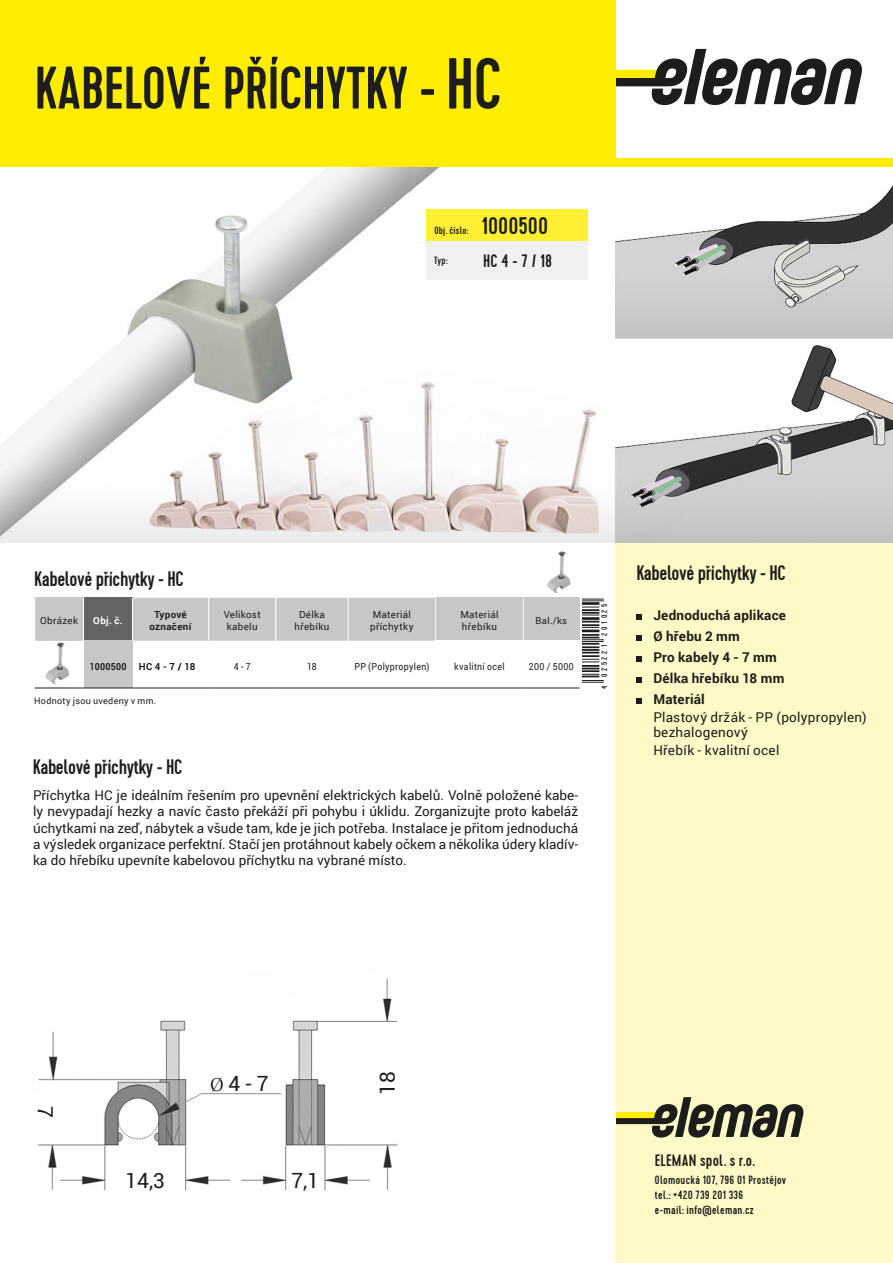
<style>
.page{position:relative;width:893px;height:1263px;background:#fff}
.page>*{position:absolute;margin:0;border:0;box-sizing:border-box;transform-origin:0 0}
.t1{font:500 60px "Cervo";letter-spacing:-.01em;color:#1d1d1b}
.UK_Bildlegende_8pt{font:500 24px "Cervo";color:#1d1d1b}
.t2{font:500 21px "Cervo";letter-spacing:-.02em;color:#1d1d1b}
.t3{font:21px "Roboto";color:#1d1d1b}
.UK_Bildlegende_8pt-2{font:500 18px "Cervo";color:#1d1d1b}
.popis_vzduch{font:500 16.5px "Cervo";letter-spacing:.015em;color:#1d1d1b}
.UK_Bildlegende_8pt-3{font:13.5px/16.2px "Roboto";letter-spacing:.005em;color:#1d1d1b;text-align:justify}
.UK_Bildlegende_8pt-4{font:700 13.5px "Roboto";letter-spacing:.02em;color:#1d1d1b}
.popis_vzduch-2{font:500 12px "Cervo";letter-spacing:.025em;color:#1d1d1b}
.UK_Bildlegende_8pt-5{font:500 10.5px "Cervo";letter-spacing:.03em;color:#1d1d1b}
.t4{font:9.75px "Roboto";letter-spacing:.035em;color:#1d1d1b}
.t5{font:9.75px "Roboto";letter-spacing:.035em;color:#1d1d1b;scale:.9 1}
.t6{font:700 9.75px "Roboto";letter-spacing:.035em;color:#1d1d1b}
.t7{font:700 9.75px "Roboto";letter-spacing:.035em;color:#1d1d1b;scale:.9 1}
.t8{font:700 9.75px "Roboto";color:#fff}
.t9{font:9.45px "Roboto";color:#1d1d1b}
.UK_Bildlegende_8pt-6{font:9px "Roboto";letter-spacing:.035em;color:#1d1d1b}
.t10{font:500 8.1px "Cervo";letter-spacing:.32em;color:#1d1d1b}
.s1{font-size:72px}
.s2{font-family:"Sitka Banner"}
</style>
<div class="page">
<img style="left:38px;top:167px;width:410px;height:246px">
<img style="left:120px;top:345px;width:476px;height:68px">
<div style="left:436px;top:598px;width:87px;height:43px;background:#c7c7c6"></div>
<div style="left:523px;top:598px;width:56px;height:43px;background:#c7c7c6"></div>
<svg style="left:35px;top:598px;width:401px;height:90px"></svg>
<hr style="left:83px;top:598px;width:1px;height:43px;background:#fff">
<hr style="left:208px;top:598px;width:1px;height:43px;background:#fff">
<hr style="left:275px;top:598px;width:1px;height:43px;background:#fff">
<hr style="left:348px;top:598px;width:1px;height:43px;background:#fff">
<hr style="left:435px;top:598px;width:1px;height:43px;background:#fff">
<hr style="left:523px;top:598px;width:1px;height:43px;background:#fff">
<hr style="left:132px;top:598px;width:1px;height:43px;background:#fff">
<hr style="left:35px;top:688px;width:49px;height:1px;background:#1d1d1b">
<hr style="left:84px;top:688px;width:48px;height:1px;background:#1d1d1b">
<hr style="left:132px;top:688px;width:77px;height:1px;background:#1d1d1b">
<hr style="left:209px;top:688px;width:67px;height:1px;background:#1d1d1b">
<hr style="left:276px;top:688px;width:72px;height:1px;background:#1d1d1b">
<hr style="left:348px;top:688px;width:88px;height:1px;background:#1d1d1b">
<hr style="left:436px;top:688px;width:87px;height:1px;background:#1d1d1b">
<hr style="left:523px;top:688px;width:56px;height:1px;background:#1d1d1b">
<img style="left:37px;top:978px;width:361px;height:213px">
<div style="left:615px;top:542px;width:278px;height:721px;background:#fff9c8"></div>
<svg style="left:615px;top:49px;width:247px;height:56px"></svg>
<div style="left:0;top:0;width:615px;height:167px;background:#ffed00"></div>
<svg style="left:615px;top:1097px;width:189px;height:40px"></svg>
<div style="left:0;top:158px;width:893px;height:9px;background:#ffed00"></div>
<svg style="left:582px;top:621px;width:22px;height:62px"></svg>
<hr style="left:582px;top:617px;width:17px;height:3px;background:#1d1d1b">
<svg style="left:582px;top:607px;width:17px;height:8px"></svg>
<hr style="left:582px;top:602px;width:17px;height:3px;background:#1d1d1b">
<svg style="left:582px;top:599px;width:22px;height:2px"></svg>
<div style="left:427px;top:241px;width:161px;height:38px;background:#ededed"></div>
<div style="left:427px;top:209px;width:161px;height:32px;background:#fff033"></div>
<svg style="left:636px;top:614px;width:5px;height:5px"></svg>
<svg style="left:636px;top:635px;width:5px;height:5px"></svg>
<svg style="left:636px;top:656px;width:5px;height:5px"></svg>
<svg style="left:636px;top:677px;width:5px;height:5px"></svg>
<svg style="left:636px;top:698px;width:5px;height:5px"></svg>
<img style="left:40px;top:642px;width:37px;height:44px">
<img style="left:547px;top:551px;width:24px;height:42px">
<img style="left:615px;top:185px;width:278px;height:228px">
<svg style="left:0;top:413px;width:893px;height:129px"></svg>
<svg style="left:615px;top:209px;width:278px;height:129px;background:#bdbdbd"></svg>
<p class="t1" style="left:34px;top:53px;width:469px">KABELOVÉ PŘÍCHYTKY - <span class="s1">HC</span></p>
<p class="UK_Bildlegende_8pt-5" style="left:434px;top:224px;width:36px">Obj. číslo:</p>
<p class="UK_Bildlegende_8pt" style="left:481px;top:211px;width:68px">1000500</p>
<p class="UK_Bildlegende_8pt-5" style="left:434px;top:255px;width:15px">Typ:</p>
<p class="UK_Bildlegende_8pt-2" style="left:483px;top:250px;width:70px">HC 4 - 7 / 18</p>
<p class="t2" style="left:34px;top:566px;width:151px">Kabelové příchytky - HC</p>
<p class="t4" style="left:40px;top:614px;width:39px">Obrázek</p>
<p class="t8" style="left:93px;top:614px;width:31px">Obj. č.</p>
<p class="t6" style="left:154px;top:608px;width:34px">Typové</p>
<p class="t6" style="left:150px;top:620px;width:43px">označení</p>
<p class="t4" style="left:224px;top:608px;width:39px">Velikost</p>
<p class="t4" style="left:227px;top:620px;width:32px">kabelu</p>
<p class="t4" style="left:299px;top:608px;width:27px">Délka</p>
<p class="t4" style="left:294px;top:620px;width:36px">hřebíku</p>
<p class="t4" style="left:373px;top:608px;width:40px">Materiál</p>
<p class="t4" style="left:370px;top:620px;width:45px">příchytky</p>
<p class="t4" style="left:460px;top:608px;width:40px">Materiál</p>
<p class="t4" style="left:462px;top:620px;width:36px">hřebíku</p>
<p class="t9" style="left:535px;top:614px;width:33px">Bal./ks</p>
<p class="t7" style="left:90px;top:659px;width:42px">1000500</p>
<p class="t6" style="left:139px;top:659px;width:58px">HC 4 - 7 / 18</p>
<p class="t5" style="left:234px;top:659px;width:20px">4 - 7</p>
<p class="t5" style="left:307px;top:659px;width:12px">18</p>
<p class="t5" style="left:354px;top:659px;width:85px">PP (Polypropylen)</p>
<p class="t5" style="left:454px;top:659px;width:57px">kvalitní ocel</p>
<p class="t5" style="left:529px;top:659px;width:51px">200 / 5000</p>
<p class="UK_Bildlegende_8pt-6" style="left:34px;top:695px;width:124px">Hodnoty jsou uvedeny v mm.</p>
<p class="t2" style="left:33px;top:754px;width:151px">Kabelové příchytky - HC</p>
<p class="UK_Bildlegende_8pt-3" style="left:33px;top:787px;width:547px">Příchytka HC je ideálním řešením pro upevnění elektrických kabelů. Volně položené kabe&shy;ly nevypadají hezky a navíc často překáží při pohybu i úklidu. Zorganizujte proto kabeláž úchytkami na zeď, nábytek a všude tam, kde je jich potřeba. Instalace je přitom jednoduchá a výsledek organizace perfektní. Stačí jen protáhnout kabely očkem a několika údery kladív&shy;ka do hřebíku upevníte kabelovou příchytku na vybrané místo.</p>
<p class="t10" style="left:600px;top:689px;width:87px;rotate:-90deg">4 025221 201025</p>
<p class="t2" style="left:636px;top:561px;width:151px">Kabelové příchytky - HC</p>
<p class="UK_Bildlegende_8pt-4" style="left:653px;top:606px;width:134px">Jednoduchá aplikace</p>
<p class="UK_Bildlegende_8pt-4" style="left:653px;top:627px;width:88px">Ø hřebu 2 mm</p>
<p class="UK_Bildlegende_8pt-4" style="left:653px;top:648px;width:125px">Pro kabely 4 - 7 mm</p>
<p class="UK_Bildlegende_8pt-4" style="left:653px;top:669px;width:132px">Délka hřebíku 18 mm</p>
<p class="UK_Bildlegende_8pt-4" style="left:653px;top:690px;width:53px">Materiál</p>
<p class="UK_Bildlegende_8pt-3" style="left:653px;top:709px;width:215px">Plastový držák - PP (polypropylen)</p>
<p class="UK_Bildlegende_8pt-3" style="left:653px;top:724px;width:96px">bezhalogenový</p>
<p class="UK_Bildlegende_8pt-3" style="left:653px;top:742px;width:128px">Hřebík - kvalitní ocel</p>
<p class="t3" style="left:60px;top:1106px;width:13px;rotate:90deg">7</p>
<p class="t3" style="left:125px;top:1165px;width:41px">14,3</p>
<p class="t3" style="left:210px;top:1069px;width:60px"><span class="s2">Ø</span> 4 - 7</p>
<p class="t3" style="left:291px;top:1165px;width:29px">7,1</p>
<p class="t3" style="left:373px;top:1095px;width:25px;rotate:-90deg">18</p>
<p class="popis_vzduch" style="left:655px;top:1150px;width:102px">ELEMAN spol. s r.o.</p>
<p class="popis_vzduch-2" style="left:655px;top:1172px;width:133px">Olomoucká 107, 796 01 Prostějov</p>
<p class="popis_vzduch-2" style="left:655px;top:1187px;width:90px">tel.: +420 739 201 336</p>
<p class="popis_vzduch-2" style="left:655px;top:1202px;width:100px">e-mail: info@eleman.cz</p>
</div>
